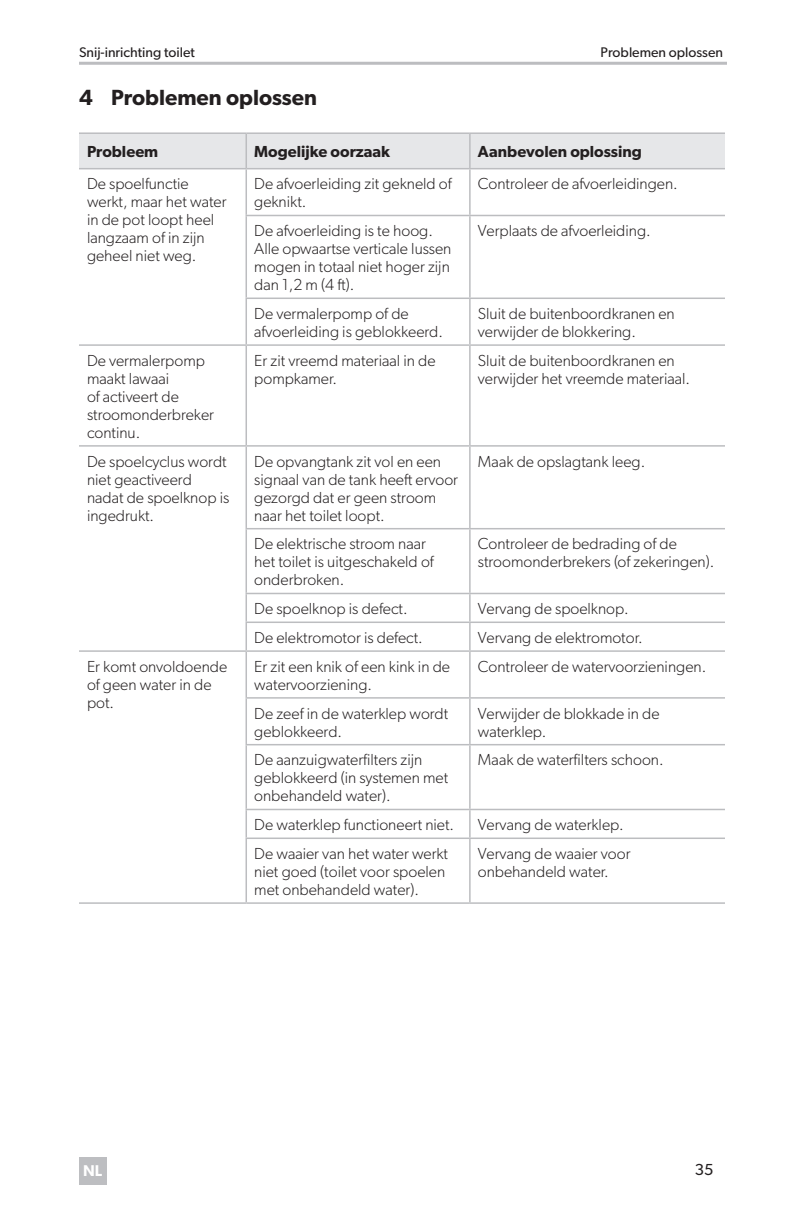
<style>
.page{position:relative;width:792px;height:1224px;background:#fff}
.page>*{position:absolute;margin:0;border:0;box-sizing:border-box;transform-origin:0 0}
.t1{font:600 22px "Gibson";color:#231f20}
.Cell_Text_Left{font:300 16px/18px "Gibson";color:#231f20}
.Cell_Heading_Left{font:600 16px "Gibson";color:#231f20}
.t2{font:16px "Gibson";color:#231f20}
.t3{font:600 15.6px "Gibson";color:#fff}
.t4{font:14px "Gibson";color:#231f20}
</style>
<div class="page">
<div style="left:79px;top:1157px;width:28px;height:27px;background:#bdbec1"></div>
<hr style="left:79px;top:62px;width:648px;height:3px;background:#bcbdc0">
<div style="left:79px;top:134px;width:646px;height:34px;background:#e6e7e9"></div>
<hr style="left:79px;top:132px;width:167px;height:2px;background:#bcbdc0">
<hr style="left:246px;top:132px;width:224px;height:2px;background:#bcbdc0">
<hr style="left:246px;top:134px;width:1px;height:34px;background:#bcbdc0">
<hr style="left:470px;top:132px;width:255px;height:2px;background:#bcbdc0">
<hr style="left:469px;top:134px;width:2px;height:34px;background:#bcbdc0">
<hr style="left:79px;top:168px;width:167px;height:1px;background:#bcbdc0">
<hr style="left:246px;top:168px;width:224px;height:1px;background:#bcbdc0">
<hr style="left:246px;top:169px;width:1px;height:46px;background:#bcbdc0">
<hr style="left:470px;top:168px;width:255px;height:1px;background:#bcbdc0">
<hr style="left:469px;top:169px;width:2px;height:46px;background:#bcbdc0">
<hr style="left:246px;top:215px;width:224px;height:1px;background:#bcbdc0">
<hr style="left:246px;top:216px;width:1px;height:82px;background:#bcbdc0">
<hr style="left:470px;top:215px;width:255px;height:1px;background:#bcbdc0">
<hr style="left:469px;top:216px;width:2px;height:82px;background:#bcbdc0">
<hr style="left:246px;top:298px;width:224px;height:1px;background:#bcbdc0">
<hr style="left:246px;top:299px;width:1px;height:45px;background:#bcbdc0">
<hr style="left:470px;top:298px;width:255px;height:1px;background:#bcbdc0">
<hr style="left:469px;top:299px;width:2px;height:45px;background:#bcbdc0">
<hr style="left:79px;top:344px;width:167px;height:2px;background:#bcbdc0">
<hr style="left:246px;top:344px;width:224px;height:2px;background:#bcbdc0">
<hr style="left:246px;top:346px;width:1px;height:99px;background:#bcbdc0">
<hr style="left:470px;top:344px;width:255px;height:2px;background:#bcbdc0">
<hr style="left:469px;top:346px;width:2px;height:99px;background:#bcbdc0">
<hr style="left:79px;top:445px;width:167px;height:2px;background:#bcbdc0">
<hr style="left:246px;top:445px;width:224px;height:2px;background:#bcbdc0">
<hr style="left:246px;top:447px;width:1px;height:81px;background:#bcbdc0">
<hr style="left:470px;top:445px;width:255px;height:2px;background:#bcbdc0">
<hr style="left:469px;top:447px;width:2px;height:81px;background:#bcbdc0">
<hr style="left:246px;top:528px;width:224px;height:1px;background:#bcbdc0">
<hr style="left:246px;top:529px;width:1px;height:64px;background:#bcbdc0">
<hr style="left:470px;top:528px;width:255px;height:1px;background:#bcbdc0">
<hr style="left:469px;top:529px;width:2px;height:64px;background:#bcbdc0">
<hr style="left:246px;top:593px;width:224px;height:1px;background:#bcbdc0">
<hr style="left:470px;top:593px;width:255px;height:1px;background:#bcbdc0">
<hr style="left:469px;top:594px;width:2px;height:28px;background:#bcbdc0">
<hr style="left:246px;top:622px;width:224px;height:1px;background:#bcbdc0">
<svg style="left:246px;top:594px;width:1px;height:56px"></svg>
<hr style="left:470px;top:622px;width:255px;height:1px;background:#bcbdc0">
<hr style="left:469px;top:623px;width:2px;height:27px;background:#bcbdc0">
<hr style="left:79px;top:650px;width:167px;height:2px;background:#bcbdc0">
<hr style="left:246px;top:650px;width:224px;height:2px;background:#bcbdc0">
<hr style="left:246px;top:652px;width:1px;height:45px;background:#bcbdc0">
<hr style="left:470px;top:650px;width:255px;height:2px;background:#bcbdc0">
<hr style="left:469px;top:652px;width:2px;height:45px;background:#bcbdc0">
<hr style="left:246px;top:697px;width:224px;height:2px;background:#bcbdc0">
<hr style="left:246px;top:699px;width:1px;height:45px;background:#bcbdc0">
<hr style="left:470px;top:697px;width:255px;height:2px;background:#bcbdc0">
<hr style="left:469px;top:699px;width:2px;height:45px;background:#bcbdc0">
<hr style="left:246px;top:744px;width:224px;height:1px;background:#bcbdc0">
<hr style="left:246px;top:745px;width:1px;height:64px;background:#bcbdc0">
<hr style="left:470px;top:744px;width:255px;height:1px;background:#bcbdc0">
<hr style="left:469px;top:745px;width:2px;height:64px;background:#bcbdc0">
<hr style="left:246px;top:809px;width:224px;height:1px;background:#bcbdc0">
<svg style="left:246px;top:810px;width:1px;height:28px"></svg>
<hr style="left:470px;top:809px;width:255px;height:1px;background:#bcbdc0">
<hr style="left:469px;top:810px;width:2px;height:28px;background:#bcbdc0">
<hr style="left:246px;top:838px;width:224px;height:1px;background:#bcbdc0">
<hr style="left:246px;top:839px;width:1px;height:63px;background:#bcbdc0">
<hr style="left:470px;top:838px;width:255px;height:1px;background:#bcbdc0">
<hr style="left:469px;top:839px;width:2px;height:63px;background:#bcbdc0">
<hr style="left:79px;top:902px;width:167px;height:2px;background:#bcbdc0">
<hr style="left:246px;top:902px;width:224px;height:2px;background:#bcbdc0">
<hr style="left:470px;top:902px;width:255px;height:2px;background:#bcbdc0">
<p class="t4" style="left:79px;top:44px;width:117px">Snij-inrichting toilet</p>
<p class="t4" style="left:601px;top:44px;width:124px">Problemen oplossen</p>
<p class="t1" style="left:79px;top:84px;width:239px">4 Problemen oplossen</p>
<p class="Cell_Heading_Left" style="left:87px;top:142px;width:73px">Probleem</p>
<p class="Cell_Heading_Left" style="left:254px;top:142px;width:137px">Mogelijke oorzaak</p>
<p class="Cell_Heading_Left" style="left:478px;top:142px;width:165px">Aanbevolen oplossing</p>
<p class="Cell_Text_Left" style="left:87px;top:175px;width:141px">De spoelfunctie werkt, maar het water in de pot loopt heel langzaam of in zijn geheel niet weg.</p>
<p class="Cell_Text_Left" style="left:254px;top:175px;width:199px">De afvoerleiding zit gekneld of geknikt.</p>
<p class="Cell_Text_Left" style="left:478px;top:175px;width:201px">Controleer de afvoerleidingen.</p>
<p class="Cell_Text_Left" style="left:254px;top:222px;width:199px">De afvoerleiding is te hoog.<br>Alle opwaartse verticale lussen mogen in totaal niet hoger zijn dan 1,2 m (4 ft).</p>
<p class="Cell_Text_Left" style="left:478px;top:222px;width:174px">Verplaats de afvoerleiding.</p>
<p class="Cell_Text_Left" style="left:254px;top:304px;width:190px">De vermalerpomp of de afvoerleiding is geblokkeerd.</p>
<p class="Cell_Text_Left" style="left:478px;top:304px;width:198px">Sluit de buitenboordkranen en verwijder de blokkering.</p>
<p class="Cell_Text_Left" style="left:87px;top:351px;width:129px">De vermalerpomp maakt lawaai<br>of activeert de stroomonderbreker continu.</p>
<p class="Cell_Text_Left" style="left:254px;top:351px;width:183px">Er zit vreemd materiaal in de pompkamer.</p>
<p class="Cell_Text_Left" style="left:478px;top:351px;width:214px">Sluit de buitenboordkranen en verwijder het vreemde materiaal.</p>
<p class="Cell_Text_Left" style="left:87px;top:452px;width:144px">De spoelcyclus wordt niet geactiveerd nadat de spoelknop is ingedrukt.</p>
<p class="Cell_Text_Left" style="left:254px;top:452px;width:205px">De opvangtank zit vol en een signaal van de tank heeft ervoor gezorgd dat er geen stroom naar het toilet loopt.</p>
<p class="Cell_Text_Left" style="left:478px;top:452px;width:169px">Maak de opslagtank leeg.</p>
<p class="Cell_Text_Left" style="left:254px;top:535px;width:181px">De elektrische stroom naar het toilet is uitgeschakeld of onderbroken.</p>
<p class="Cell_Text_Left" style="left:478px;top:535px;width:238px">Controleer de bedrading of de stroomonderbrekers (of zekeringen).</p>
<p class="Cell_Text_Left" style="left:254px;top:600px;width:155px">De spoelknop is defect.</p>
<p class="Cell_Text_Left" style="left:478px;top:600px;width:152px">Vervang de spoelknop.</p>
<p class="Cell_Text_Left" style="left:254px;top:628px;width:170px">De elektromotor is defect.</p>
<p class="Cell_Text_Left" style="left:478px;top:628px;width:166px">Vervang de elektromotor.</p>
<p class="Cell_Text_Left" style="left:87px;top:657px;width:142px">Er komt onvoldoende of geen water in de pot.</p>
<p class="Cell_Text_Left" style="left:254px;top:657px;width:197px">Er zit een knik of een kink in de watervoorziening.</p>
<p class="Cell_Text_Left" style="left:478px;top:657px;width:230px">Controleer de watervoorzieningen.</p>
<p class="Cell_Text_Left" style="left:254px;top:704px;width:196px">De zeef in de waterklep wordt geblokkeerd.</p>
<p class="Cell_Text_Left" style="left:478px;top:704px;width:183px">Verwijder de blokkade in de waterklep.</p>
<p class="Cell_Text_Left" style="left:254px;top:751px;width:195px">De aanzuigwaterfilters zijn geblokkeerd (in systemen met onbehandeld water).</p>
<p class="Cell_Text_Left" style="left:478px;top:751px;width:187px">Maak de waterfilters schoon.</p>
<p class="Cell_Text_Left" style="left:254px;top:816px;width:201px">De waterklep functioneert niet.</p>
<p class="Cell_Text_Left" style="left:478px;top:816px;width:147px">Vervang de waterklep.</p>
<p class="Cell_Text_Left" style="left:254px;top:844px;width:195px">De waaier van het water werkt niet goed (toilet voor spoelen met onbehandeld water).</p>
<p class="Cell_Text_Left" style="left:478px;top:844px;width:154px">Vervang de waaier voor onbehandeld water.</p>
<p class="t3" style="left:83px;top:1161px;width:21px">NL</p>
<p class="t2" style="left:695px;top:1160px;width:20px">35</p>
</div>
